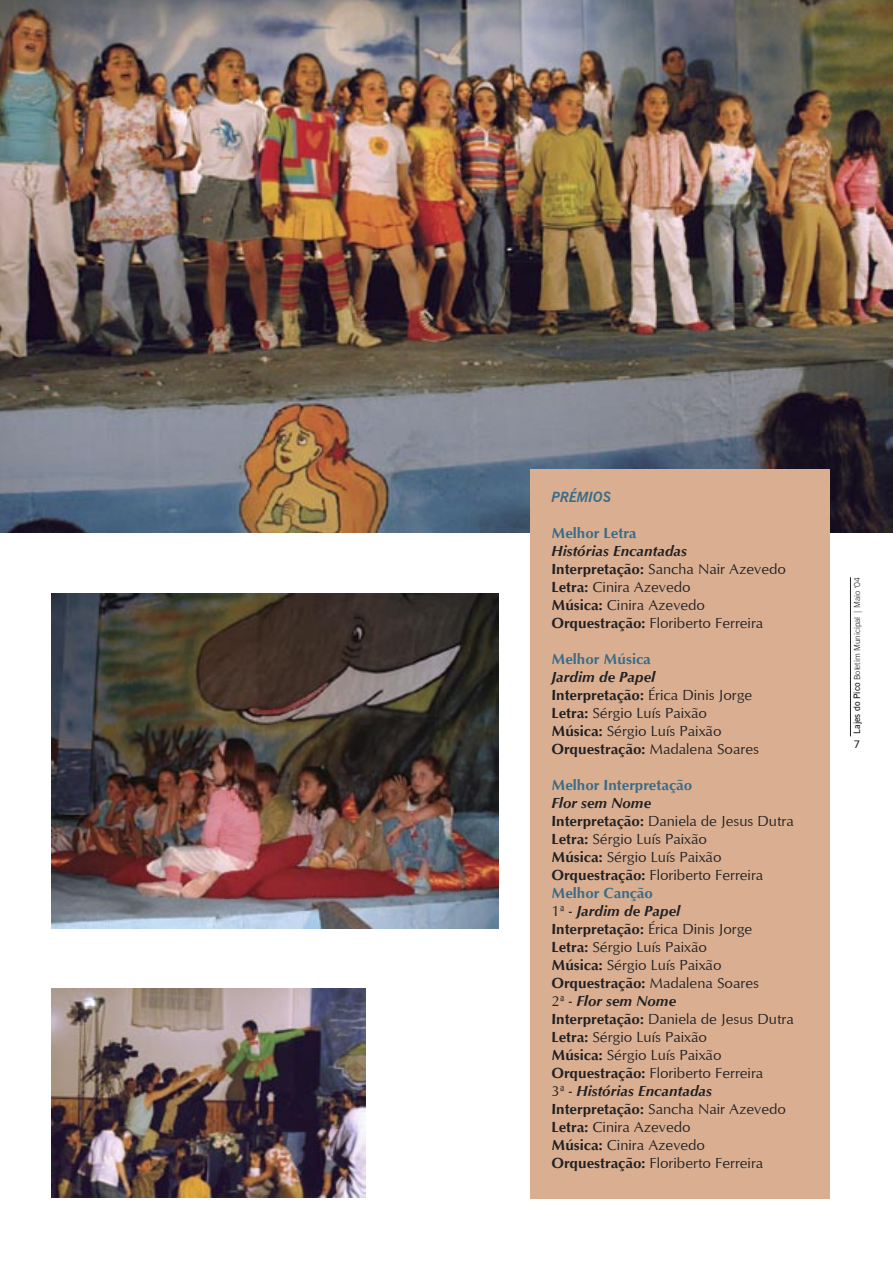
<style>
.page{position:relative;width:893px;height:1263px;background:#fff}
.page>*{position:absolute;margin:0;border:0;box-sizing:border-box;transform-origin:0 0}
.TEXTO{font:15px "Optimum";color:#212125}
.TEXTO-2{font:italic 700 15px "Optimum";color:#212125}
.TEXTO-3{font:700 15px "Optimum";color:#396c89}
.subti{font:italic 700 14.25px "News Gothic BT";color:#396c89}
.legenda{font:600 10.5px "News Gothic BT";color:#212125}
.legenda-2{font:300 8.25px "News Gothic BT";color:#212125}
.s1{font-weight:700}
.s2{font-weight:400;font-style:normal}
.s3{font-weight:600;font-size:9px}
</style>
<div class="page">
<hr style="left:850px;top:577px;width:1px;height:159px;background:#212125">
<img style="left:0;top:0;width:893px;height:532px">
<div style="left:530px;top:469px;width:299px;height:730px;background:#daaf91"></div>
<img style="left:51px;top:593px;width:448px;height:336px">
<img style="left:51px;top:988px;width:314px;height:210px">
<p class="subti" style="left:551px;top:488px;width:61px">PRÉMIOS</p>
<p class="TEXTO-3" style="left:551px;top:524px;width:87px">Melhor Letra</p>
<p class="TEXTO-2" style="left:551px;top:542px;width:137px">Histórias Encantadas</p>
<p class="TEXTO" style="left:551px;top:559px;width:236px"><span class="s1">Interpretação:</span> Sancha Nair Azevedo</p>
<p class="TEXTO" style="left:551px;top:577px;width:141px"><span class="s1">Letra:</span> Cinira Azevedo</p>
<p class="TEXTO" style="left:551px;top:595px;width:155px"><span class="s1">Música:</span> Cinira Azevedo</p>
<p class="TEXTO" style="left:551px;top:613px;width:213px"><span class="s1">Orquestração:</span> Floriberto Ferreira</p>
<p class="TEXTO-3" style="left:551px;top:650px;width:101px">Melhor Música</p>
<p class="TEXTO-2" style="left:551px;top:668px;width:105px">Jardim de Papel</p>
<p class="TEXTO" style="left:551px;top:685px;width:202px"><span class="s1">Interpretação:</span> Érica Dinis Jorge</p>
<p class="TEXTO" style="left:551px;top:703px;width:157px"><span class="s1">Letra:</span> Sérgio Luís Paixão</p>
<p class="TEXTO" style="left:551px;top:721px;width:172px"><span class="s1">Música:</span> Sérgio Luís Paixão</p>
<p class="TEXTO" style="left:551px;top:739px;width:209px"><span class="s1">Orquestração:</span> Madalena Soares</p>
<p class="TEXTO-3" style="left:551px;top:776px;width:142px">Melhor Interpretação</p>
<p class="TEXTO-2" style="left:551px;top:794px;width:101px">Flor sem Nome</p>
<p class="TEXTO" style="left:551px;top:811px;width:244px"><span class="s1">Interpretação:</span> Daniela de Jesus Dutra</p>
<p class="TEXTO" style="left:551px;top:829px;width:157px"><span class="s1">Letra:</span> Sérgio Luís Paixão</p>
<p class="TEXTO" style="left:551px;top:847px;width:172px"><span class="s1">Música:</span> Sérgio Luís Paixão</p>
<p class="TEXTO" style="left:551px;top:865px;width:213px"><span class="s1">Orquestração:</span> Floriberto Ferreira</p>
<p class="TEXTO-3" style="left:551px;top:884px;width:103px">Melhor Canção</p>
<p class="TEXTO-2" style="left:551px;top:902px;width:130px"><span class="s2">1ª -</span> Jardim de Papel</p>
<p class="TEXTO" style="left:551px;top:919px;width:202px"><span class="s1">Interpretação:</span> Érica Dinis Jorge</p>
<p class="TEXTO" style="left:551px;top:937px;width:157px"><span class="s1">Letra:</span> Sérgio Luís Paixão</p>
<p class="TEXTO" style="left:551px;top:955px;width:172px"><span class="s1">Música:</span> Sérgio Luís Paixão</p>
<p class="TEXTO" style="left:551px;top:973px;width:209px"><span class="s1">Orquestração:</span> Madalena Soares</p>
<p class="TEXTO-2" style="left:551px;top:992px;width:126px"><span class="s2">2ª -</span> Flor sem Nome</p>
<p class="TEXTO" style="left:551px;top:1009px;width:244px"><span class="s1">Interpretação:</span> Daniela de Jesus Dutra</p>
<p class="TEXTO" style="left:551px;top:1027px;width:157px"><span class="s1">Letra:</span> Sérgio Luís Paixão</p>
<p class="TEXTO" style="left:551px;top:1045px;width:172px"><span class="s1">Música:</span> Sérgio Luís Paixão</p>
<p class="TEXTO" style="left:551px;top:1063px;width:213px"><span class="s1">Orquestração:</span> Floriberto Ferreira</p>
<p class="TEXTO-2" style="left:551px;top:1082px;width:162px"><span class="s2">3ª -</span> Histórias Encantadas</p>
<p class="TEXTO" style="left:551px;top:1099px;width:236px"><span class="s1">Interpretação:</span> Sancha Nair Azevedo</p>
<p class="TEXTO" style="left:551px;top:1117px;width:141px"><span class="s1">Letra:</span> Cinira Azevedo</p>
<p class="TEXTO" style="left:551px;top:1135px;width:155px"><span class="s1">Música:</span> Cinira Azevedo</p>
<p class="TEXTO" style="left:551px;top:1153px;width:213px"><span class="s1">Orquestração:</span> Floriberto Ferreira</p>
<p class="legenda-2" style="left:852px;top:734px;width:158px;rotate:-90deg"><span class="s3">Lajes do Pico</span> Boletim Municipal | Maio ‘04</p>
<p class="legenda" style="left:854px;top:738px;width:8px">7</p>
</div>
